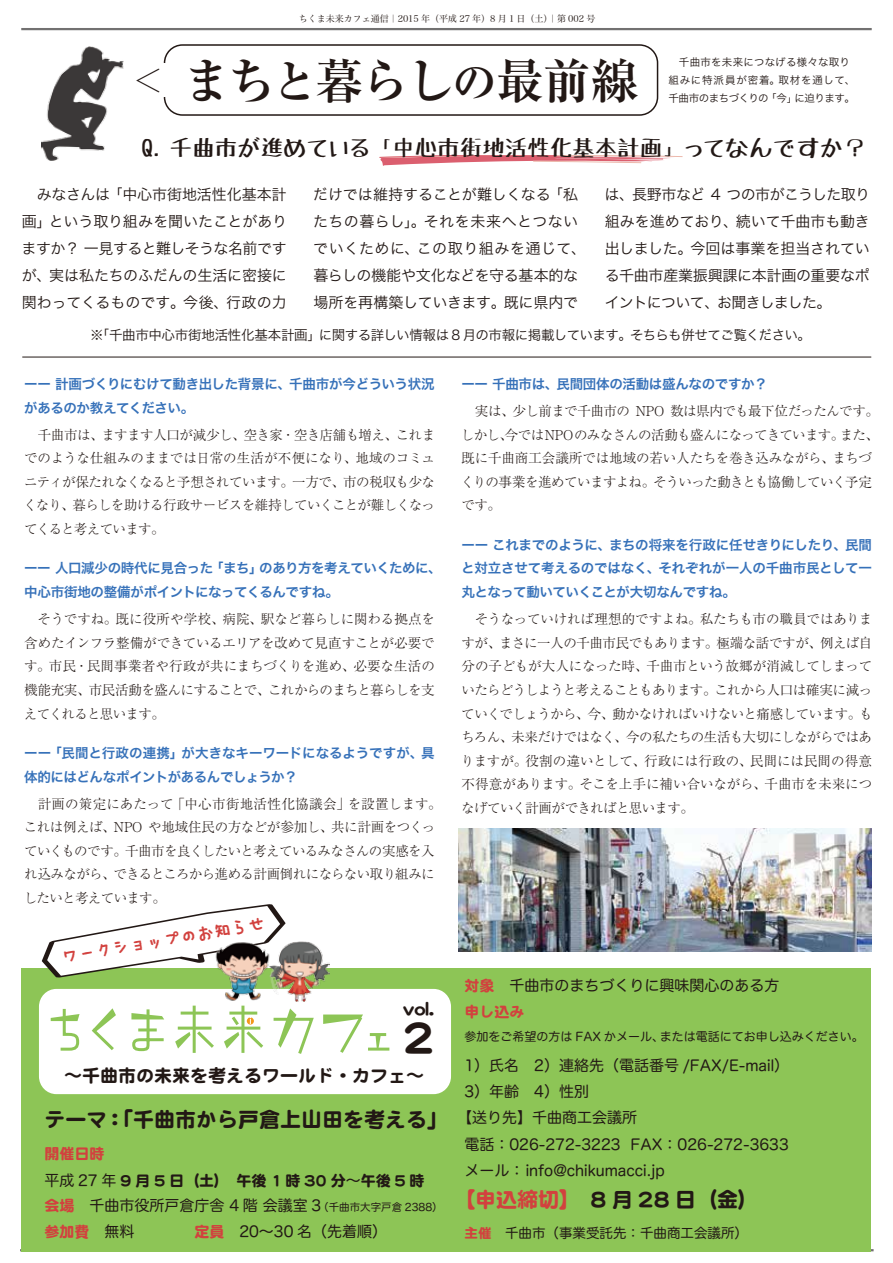
<style>
.page{position:relative;width:893px;height:1263px;background:#fff}
.page>*{position:absolute;margin:0;border:0;box-sizing:border-box;transform-origin:0 0}
.t1{font:700 48px "Ryumin Pr 5";letter-spacing:-.05em;color:#221815}
.t2{font:42px "DF Maru Gothic SB MP RKSJ H";color:#221815}
.t3{font:300 31.5px "Ryumin Pr 5";color:#221815}
.t4{font:22.5px "Tanuki Permanent Marker";color:#221815}
.t5{font:21px "DF Maru Gothic SB MP RKSJ H";color:#221815}
.t6{font:18px "DF Maru Gothic SB MP RKSJ H";color:#221815}
.t7{font:17.25px "Kodomo Rounded";color:#d2413e}
.t8{font:15px/27px "Hira Kaku Pro W3";letter-spacing:-.01em;color:#221815;text-align:justify}
.t9{font:15px/26.2px "Hira Maru Pro W4";color:#221815}
.t10{font:15px/26.5px "DF Maru Gothic SB MP RKSJ H";color:#221815}
.t11{font:15px "DF Maru Gothic SB MP RKSJ H";color:#d2413e}
.t12{font:300 13.5px/23.7px "Ryumin Pr 5";letter-spacing:-.035em;color:#221815;text-align:justify}
.t13{font:13.5px/23.7px "Hira Kaku Pro W6";letter-spacing:-.025em;color:#3671b9}
.t14{font:13.5px "Hira Kaku Pro W3";letter-spacing:-.035em;color:#221815}
.t15{font:13.5px "Hira Maru Pro W4";color:#221815}
.t16{font:12px "Hira Maru Pro W4";color:#221815}
.t17{font:10.5px/18.3px "Hira Kaku Pro W3";letter-spacing:.02em;color:#221815}
.t18{font:10.5px "Hira Kaku Pro W3";letter-spacing:-.045em;color:#221815}
.t19{font:9px "Hira Min Pro W3";color:#221815}
.s1{font-size:45px}
.s2{font-family:"Hira Kaku Pro W6"}
.s3{color:#d2413e}
.s4{font-family:"Hira Maru Pro W4"}
.s5{font-family:"DF Maru Gothic SB MP RKSJ H";color:#d2413e}
.s6{font-size:10.5px}
</style>
<div class="page">
<hr style="left:21px;top:28px;width:851px;height:2px;background:#727171">
<hr style="left:20px;top:1249px;width:854px;height:2px;background:#727171">
<hr style="left:22px;top:357px;width:849px;height:1px;background:#221815">
<img style="left:42px;top:46px;width:81px;height:115px">
<svg style="left:380px;top:155px;width:302px;height:11px"></svg>
<div style="left:21px;top:968px;width:850px;height:284px;background:#8dc556"></div>
<div style="left:39px;top:989px;width:412px;height:105px;background:#fff;border-radius:18px"></div>
<svg style="left:42px;top:904px;width:244px;height:74px"></svg>
<hr style="left:181px;top:1011px;width:27px;height:3px;background:#8dc556">
<svg style="left:51px;top:1008px;width:29px;height:43px"></svg>
<svg style="left:91px;top:1008px;width:25px;height:42px"></svg>
<svg style="left:131px;top:1009px;width:33px;height:43px"></svg>
<hr style="left:178px;top:1026px;width:34px;height:3px;background:#8dc556">
<svg style="left:175px;top:1028px;width:39px;height:23px"></svg>
<svg style="left:323px;top:1014px;width:40px;height:39px"></svg>
<hr style="left:370px;top:1033px;width:16px;height:3px;background:#8dc556">
<hr style="left:368px;top:1047px;width:21px;height:3px;background:#8dc556">
<svg style="left:375px;top:1036px;width:6px;height:12px"></svg>
<hr style="left:193px;top:1005px;width:3px;height:48px;background:#8dc556">
<hr style="left:241px;top:1005px;width:3px;height:48px;background:#8dc556">
<svg style="left:224px;top:1008px;width:90px;height:46px"></svg>
<img style="left:459px;top:828px;width:412px;height:124px">
<img style="left:212px;top:941px;width:57px;height:60px">
<img style="left:269px;top:941px;width:60px;height:60px">
<div style="left:164px;top:44px;width:494px;height:72px;border:2px solid #221815;border-radius:18px"></div>
<p class="t19" style="left:299px;top:11px;width:298px">ちくま未来カフェ通信｜2015 年（平成 27 年）8 月 1 日（土）｜第 002 号</p>
<p class="t17" style="left:668px;top:52px;width:188px">　千曲市を未来につなげる様々な取り組みに特派員が密着。取材を通して、</p>
<h1 class="t1" style="left:182px;top:43px;width:457px">まち<span class="s1">と</span>暮らし<span class="s1">の</span>最前線</h1>
<h3 class="t4" style="left:142px;top:136px;width:725px">Q. 千曲市が進めている「中心市街地活性化基本計画」ってなんですか？</h3>
<h3 class="t3" style="left:132px;top:55px;width:33px">＜</h3>
<p class="t18" style="left:668px;top:89px;width:188px">千曲市のまちづくりの「今」に迫ります。</p>
<p class="t8" style="left:22px;top:180px;width:267px">　みなさんは「中心市街地活性化基本計画」という取り組みを聞いたことがありますか？ 一見すると難しそうな名前ですが、実は私たちのふだんの生活に密接に関わってくるものです。今後、行政の力</p>
<p class="t8" style="left:313px;top:180px;width:274px;text-align:left">だけでは維持することが難しくなる「私たちの暮らし」。それを未来へとつないでいくために、この取り組みを通じて、暮らしの機能や文化などを守る基本的な場所を再構築していきます。既に県内で</p>
<p class="t8" style="left:605px;top:180px;width:267px">は、長野市など 4 つの市がこうした取り組みを進めており、続いて千曲市も動き出しました。今回は事業を担当されている千曲市産業振興課に本計画の重要なポイントについて、お聞きしました。</p>
<p class="t14" style="left:90px;top:323px;width:722px">※「千曲市中心市街地活性化基本計画」に関する詳しい情報は 8 月の市報に掲載しています。そちらも併せてご覧ください。</p>
<p class="t13" style="left:24px;top:371px;width:412px">ーー 計画づくりにむけて動き出した背景に、千曲市が今どういう状況があるのか教えてください。</p>
<p class="t12" style="left:24px;top:422px;width:413px;text-indent:14px">千曲市は、ますます人口が減少し、空き家・空き店舗も増え、これまでのような仕組みのままでは日常の生活が不便になり、地域のコミュニティが保たれなくなると予想されています。一方で、市の税収も少なくなり、暮らしを助ける行政サービスを維持していくことが難しくなってくると考えています。</p>
<p class="t13" style="left:24px;top:556px;width:419px">ーー 人口減少の時代に見合った「まち」のあり方を考えていくために、中心市街地の整備がポイントになってくるんですね。</p>
<p class="t12" style="left:24px;top:606px;width:413px;text-indent:14px">そうですね。既に役所や学校、病院、駅など暮らしに関わる拠点を含めたインフラ整備ができているエリアを改めて見直すことが必要です。市民・民間事業者や行政が共にまちづくりを進め、必要な生活の機能充実、市民活動を盛んにすることで、これからのまちと暮らしを支えてくれると思います。</p>
<p class="t13" style="left:24px;top:740px;width:412px">ーー 「民間と行政の連携」が大きなキーワードになるようですが、具体的にはどんなポイントがあるんでしょうか？</p>
<p class="t12" style="left:24px;top:791px;width:420px;text-align:left;text-indent:14px">計画の策定にあたって「中心市街地活性化協議会」を設置します。これは例えば、NPO や地域住民の方などが参加し、共に計画をつくっていくものです。千曲市を良くしたいと考えているみなさんの実感を入れ込みながら、できるところから進める計画倒れにならない取り組みにしたいと考えています。</p>
<p class="t7" style="left:60px;top:949px;width:208px;rotate:-10deg">ワークショップのお知らせ</p>
<h3 class="t6" style="left:403px;top:999px;width:32px">vol.</h3>
<h2 class="t2" style="left:403px;top:1017px;width:33px">2</h2>
<h3 class="t6" style="left:64px;top:1066px;width:361px"><span class="s2">～</span>千曲市の未来を考えるワールド・カフェ<span class="s2">～</span></h3>
<h3 class="t5" style="left:44px;top:1109px;width:405px">テーマ：「千曲市から戸倉上山田を考える」</h3>
<p class="t10" style="left:44px;top:1140px;width:382px"><span class="s3">開催日時<br></span><span class="s4">平成 27 年</span> 9 月 5 日（土）　午後 1 時 30 分<span class="s4">～</span>午後 5 時</p>
<p class="t9" style="left:44px;top:1191px;width:400px"><span class="s5">会場</span>　千曲市役所戸倉庁舎 4 階 会議室 3<span class="s6">（千曲市大字戸倉 2388）</span><span class="s5">参加費</span>　無料　　　　<span class="s5">定員</span>　20～30 名（先着順）</p>
<p class="t13" style="left:461px;top:371px;width:308px">ーー 千曲市は、民間団体の活動は盛んなのですか？</p>
<p class="t12" style="left:461px;top:398px;width:420px;text-align:left;text-indent:14px">実は、少し前まで千曲市の NPO 数は県内でも最下位だったんです。しかし、今ではNPOのみなさんの活動も盛んになってきています。また、既に千曲商工会議所では地域の若い人たちを巻き込みながら、まちづくりの事業を進めていますよね。そういった動きとも協働していく予定です。</p>
<p class="t13" style="left:461px;top:532px;width:412px;text-align:justify">ーー これまでのように、まちの将来を行政に任せきりにしたり、民間と対立させて考えるのではなく、それぞれが一人の千曲市民として一丸となって動いていくことが大切なんですね。</p>
<p class="t12" style="left:461px;top:606px;width:413px;text-indent:14px">そうなっていければ理想的ですよね。私たちも市の職員ではありますが、まさに一人の千曲市民でもあります。極端な話ですが、例えば自分の子どもが大人になった時、千曲市という故郷が消滅してしまっていたらどうしようと考えることもあります。これから人口は確実に減っていくでしょうから、今、動かなければいけないと痛感しています。もちろん、未来だけではなく、今の私たちの生活も大切にしながらではありますが。役割の違いとして、行政には行政の、民間には民間の得意不得意があります。そこを上手に補い合いながら、千曲市を未来につなげていく計画ができればと思います。</p>
<p class="t9" style="left:464px;top:972px;width:316px"><span class="s5">対象</span>　千曲市のまちづくりに興味関心のある方</p>
<p class="t11" style="left:464px;top:1004px;width:61px">申し込み</p>
<p class="t16" style="left:464px;top:1026px;width:401px">参加をご希望の方は FAX かメール、または電話にてお申し込みください。</p>
<p class="t9" style="left:464px;top:1051px;width:326px">1）氏名　2）連絡先（電話番号 /FAX/E-mail）</p>
<p class="t9" style="left:464px;top:1077px;width:126px">3）年齢　4）性別</p>
<p class="t9" style="left:457px;top:1104px;width:181px">【送り先】千曲商工会議所</p>
<p class="t9" style="left:464px;top:1130px;width:326px">電話：026-272-3223 FAX：026-272-3633</p>
<p class="t9" style="left:464px;top:1156px;width:202px">メール： info@chikumacci.jp</p>
<h3 class="t5" style="left:454px;top:1189px;width:306px"><span class="s3">【申込締切】</span>　8 月 28 日（金）</h3>
<p class="t15" style="left:464px;top:1221px;width:285px"><span class="s5">主催</span>　千曲市（事業受託先：千曲商工会議所）</p>
</div>
